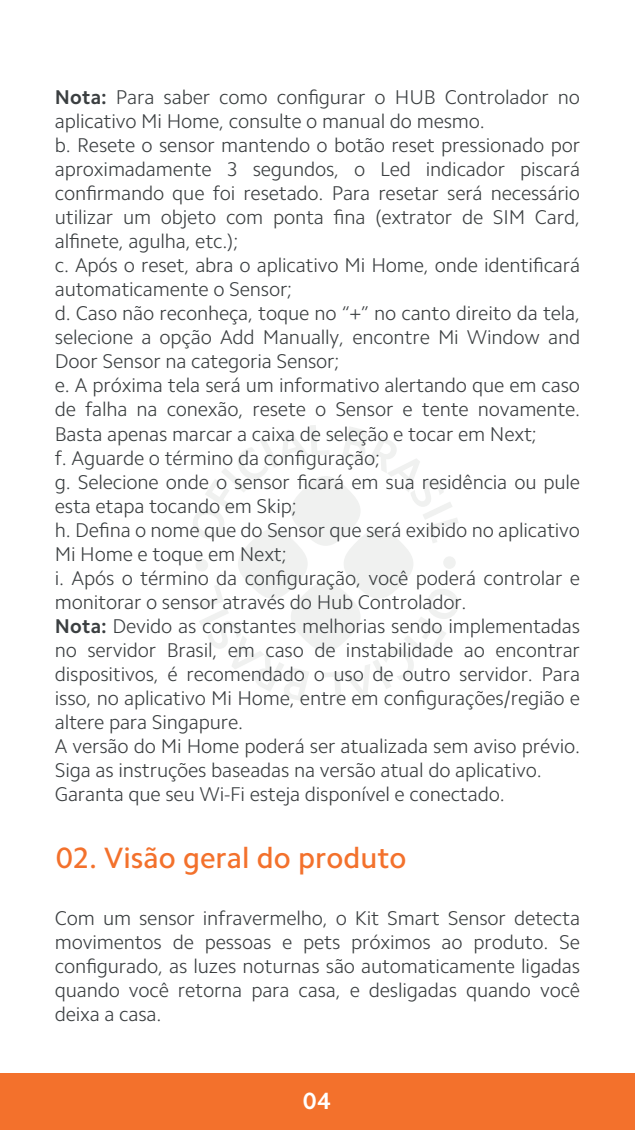
<style>
.page{position:relative;width:635px;height:1130px;background:#fff}
.page>*{position:absolute;margin:0;border:0;box-sizing:border-box;transform-origin:0 0}
.t1{font:500 29.6px "Camphor Pro";color:#f3712c}
.t2{font:700 23.6px "Camphor Pro";color:#fff}
.t3{font:300 20px/24px "Camphor Pro";letter-spacing:-.01em;color:#3b3f41}
.s1{font-weight:700}
</style>
<div class="page">
<svg style="left:193px;top:425px;width:266px;height:277px"></svg>
<div style="left:0;top:1073px;width:635px;height:56px;background:#f3712c"></div>
<p class="t3" style="left:55px;top:85px;width:527px"><span class="s1">Nota:</span> Para saber como configurar o HUB Controlador no aplicativo Mi Home, consulte o manual do mesmo.<br>b. Resete o sensor mantendo o botão reset pressionado por aproximadamente 3 segundos, o Led indicador piscará confirmando que foi resetado. Para resetar será necessário utilizar um objeto com ponta fina (extrator de SIM Card, alfinete, agulha, etc.);<br>c. Após o reset, abra o aplicativo Mi Home, onde identificará automaticamente o Sensor;<br>d. Caso não reconheça, toque no “+” no canto direito da tela, selecione a opção Add Manually, encontre Mi Window and Door Sensor na categoria Sensor;<br>e. A próxima tela será um informativo alertando que em caso de falha na conexão, resete o Sensor e tente novamente.<br>Basta apenas marcar a caixa de seleção e tocar em Next;<br>f. Aguarde o término da configuração;<br>g. Selecione onde o sensor ficará em sua residência ou pule esta etapa tocando em Skip;<br>h. Defina o nome que do Sensor que será exibido no aplicativo Mi Home e toque em Next;<br>i. Após o término da configuração, você poderá controlar e monitorar o sensor através do Hub Controlador.<br><span class="s1">Nota:</span> Devido as constantes melhorias sendo implementadas no servidor Brasil, em caso de instabilidade ao encontrar dispositivos, é recomendado o uso de outro servidor. Para isso, no aplicativo Mi Home, entre em configurações/região e altere para Singapure.<br>A versão do Mi Home poderá ser atualizada sem aviso prévio.<br>Siga as instruções baseadas na versão atual do aplicativo.<br>Garanta que seu Wi-Fi esteja disponível e conectado.</p>
<h1 class="t1" style="left:56px;top:840px;width:352px">02. Visão geral do produto</h1>
<p class="t3" style="left:55px;top:905px;width:527px;text-align:justify">Com um sensor infravermelho, o Kit Smart Sensor detecta movimentos de pessoas e pets próximos ao produto. Se configurado, as luzes noturnas são automaticamente ligadas quando você retorna para casa, e desligadas quando você deixa a casa.</p>
<p class="t2" style="left:303px;top:1087px;width:29px">04</p>
</div>
